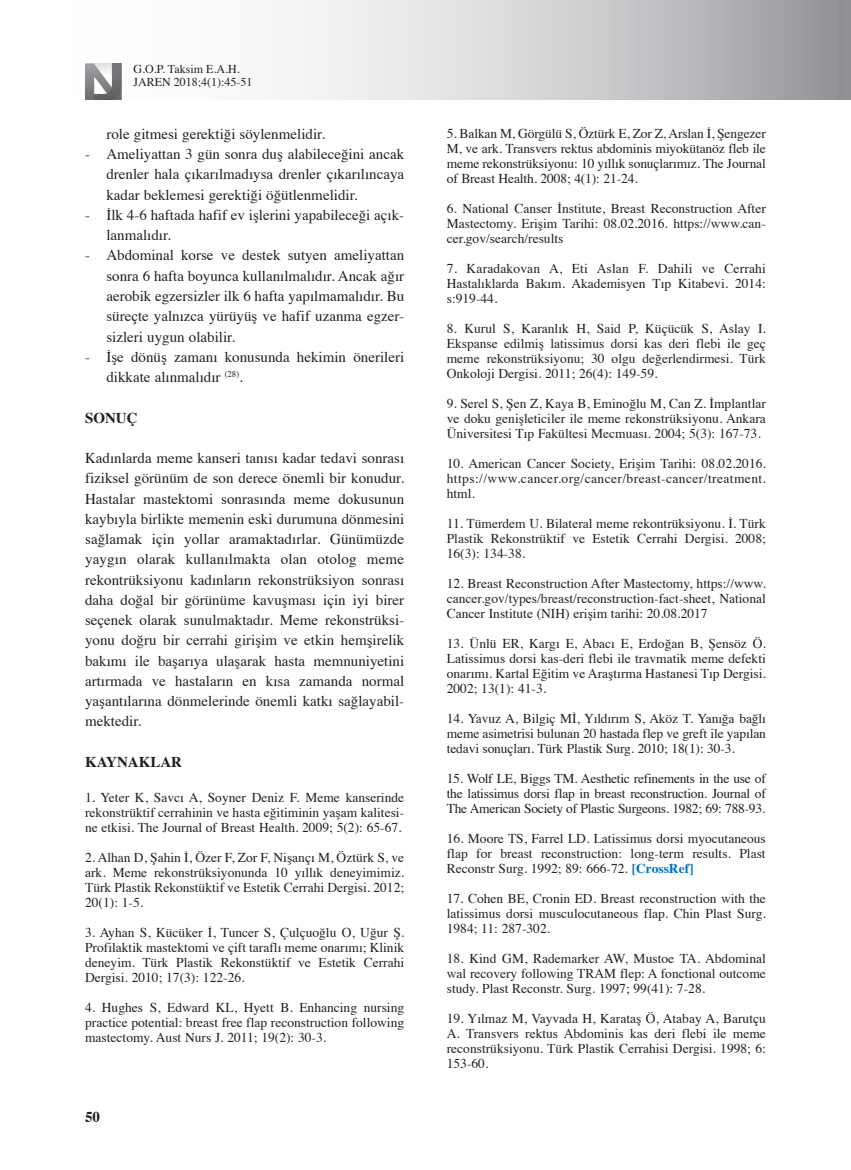
<style>
.page{position:relative;width:851px;height:1170px;background:#fff}
.page>*{position:absolute;margin:0;border:0;box-sizing:border-box;transform-origin:0 0}
.t1{font:15px/20.2px "Times";color:#231f20;text-align:justify}
.t2{font:700 15px "Times";color:#231f20}
.t3{font:13.5px/15px "Times";color:#231f20;text-align:justify}
.t4{font:12px/13.5px "Times";color:#231f20}
.s1{font-weight:700;color:#0073bc}
</style>
<div class="page">
<svg style="left:85px;top:0;width:753px;height:100px"></svg>
<div style="left:838px;top:0;width:12px;height:100px;background:#8f9194"></div>
<img style="left:85px;top:64px;width:36px;height:36px">
<p class="t4" style="left:133px;top:61px;width:120px">G.O.P. Taksim E.A.H.<br>JAREN 2018;4(1):45-51</p>
<p class="t1" style="left:106px;top:122px;width:220px">role gitmesi gerektiği söylenmelidir.</p>
<p class="t1" style="left:106px;top:143px;width:299px;text-indent:-21px">- Ameliyattan 3 gün sonra duş alabileceğini ancak drenler hala çıkarılmadıysa drenler çıkarılıncaya kadar beklemesi gerektiği öğütlenmelidir.</p>
<p class="t1" style="left:106px;top:203px;width:299px;text-indent:-21px">- İlk 4-6 haftada hafif ev işlerini yapabileceği açık&shy;lanmalıdır.</p>
<p class="t1" style="left:106px;top:244px;width:299px;text-indent:-21px">- Abdominal korse ve destek sutyen ameliyattan sonra 6 hafta boyunca kullanılmalıdır. Ancak ağır aerobik egzersizler ilk 6 hafta yapılmamalıdır. Bu süreçte yalnızca yürüyüş ve hafif uzanma egzer&shy;sizleri uygun olabilir.</p>
<p class="t1" style="left:106px;top:345px;width:299px;text-indent:-21px">- İşe dönüş zamanı konusunda hekimin önerileri dikkate alınmalıdır <sup>(28)</sup>.</p>
<p class="t2" style="left:85px;top:403px;width:54px">SONUÇ</p>
<p class="t1" style="left:85px;top:446px;width:320px">Kadınlarda meme kanseri tanısı kadar tedavi sonrası fiziksel görünüm de son derece önemli bir konudur.<br>Hastalar mastektomi sonrasında meme dokusunun kaybıyla birlikte memenin eski durumuna dönmesini sağlamak için yollar aramaktadırlar. Günümüzde yaygın olarak kullanılmakta olan otolog meme rekontrüksiyonu kadınların rekonstrüksiyon sonrası daha doğal bir görünüme kavuşması için iyi birer seçenek olarak sunulmaktadır. Meme rekonstrüksi&shy;yonu doğru bir cerrahi girişim ve etkin hemşirelik bakımı ile başarıya ulaşarak hasta memnuniyetini artırmada ve hastaların en kısa zamanda normal yaşantılarına dönmelerinde önemli katkı sağlayabil&shy;mektedir.</p>
<p class="t2" style="left:85px;top:747px;width:98px">KAYNAKLAR</p>
<p class="t3" style="left:85px;top:788px;width:320px">1. Yeter K, Savcı A, Soyner Deniz F. Meme kanserinde rekonstrüktif cerrahinin ve hasta eğitiminin yaşam kalitesi&shy;ne etkisi. The Journal of Breast Health. 2009; 5(2): 65-67.</p>
<p class="t3" style="left:85px;top:848px;width:320px">2. Alhan D, Şahin İ, Özer F, Zor F, Nişançı M, Öztürk S, ve ark. Meme rekonstrüksiyonunda 10 yıllık deneyimimiz.<br>Türk Plastik Rekonstüktif ve Estetik Cerrahi Dergisi. 2012; 20(1): 1-5.</p>
<p class="t3" style="left:85px;top:923px;width:320px">3. Ayhan S, Kücüker İ, Tuncer S, Çulçuoğlu O, Uğur Ş.<br>Profilaktik mastektomi ve çift taraflı meme onarımı; Klinik deneyim. Türk Plastik Rekonstüktif ve Estetik Cerrahi Dergisi. 2010; 17(3): 122-26.</p>
<p class="t3" style="left:85px;top:998px;width:320px">4. Hughes S, Edward KL, Hyett B. Enhancing nursing practice potential: breast free flap reconstruction following mastectomy. Aust Nurs J. 2011; 19(2): 30-3.</p>
<p class="t2" style="left:85px;top:1102px;width:16px">50</p>
<p class="t3" style="left:446px;top:124px;width:320px">5. Balkan M, Görgülü S, Öztürk E, Zor Z, Arslan İ, Şengezer M, ve ark. Transvers rektus abdominis miyokütanöz fleb ile meme rekonstrüksiyonu: 10 yıllık sonuçlarımız. The Journal of Breast Health. 2008; 4(1): 21-24.</p>
<p class="t3" style="left:446px;top:199px;width:320px">6. National Canser İnstitute, Breast Reconstruction After Mastectomy. Erişim Tarihi: 08.02.2016. https://www.can&shy;cer.gov/search/results</p>
<p class="t3" style="left:446px;top:259px;width:320px">7. Karadakovan A, Eti Aslan F. Dahili ve Cerrahi Hastalıklarda Bakım. Akademisyen Tıp Kitabevi. 2014: s:919-44.</p>
<p class="t3" style="left:446px;top:319px;width:320px">8. Kurul S, Karanlık H, Said P, Küçücük S, Aslay I.<br>Ekspanse edilmiş latissimus dorsi kas deri flebi ile geç meme rekonstrüksiyonu; 30 olgu değerlendirmesi. Türk Onkoloji Dergisi. 2011; 26(4): 149-59.</p>
<p class="t3" style="left:446px;top:394px;width:320px">9. Serel S, Şen Z, Kaya B, Eminoğlu M, Can Z. İmplantlar ve doku genişleticiler ile meme rekonstrüksiyonu. Ankara Üniversitesi Tıp Fakültesi Mecmuası. 2004; 5(3): 167-73.</p>
<p class="t3" style="left:446px;top:454px;width:321px">10. American Cancer Society, Erişim Tarihi: 08.02.2016. https://www.cancer.org/cancer/breast-cancer/treatment. html.</p>
<p class="t3" style="left:446px;top:514px;width:320px">11. Tümerdem U. Bilateral meme rekontrüksiyonu. İ. Türk Plastik Rekonstrüktif ve Estetik Cerrahi Dergisi. 2008; 16(3): 134-38.</p>
<p class="t3" style="left:446px;top:574px;width:320px">12. Breast Reconstruction After Mastectomy, https://www. cancer.gov/types/breast/reconstruction-fact-sheet, National Cancer Institute (NIH) erişim tarihi: 20.08.2017</p>
<p class="t3" style="left:446px;top:634px;width:320px">13. Ünlü ER, Kargı E, Abacı E, Erdoğan B, Şensöz Ö.<br>Latissimus dorsi kas-deri flebi ile travmatik meme defekti onarımı. Kartal Eğitim ve Araştırma Hastanesi Tıp Dergisi.<br>2002; 13(1): 41-3.</p>
<p class="t3" style="left:446px;top:709px;width:320px">14. Yavuz A, Bilgiç Mİ, Yıldırım S, Aköz T. Yanığa bağlı meme asimetrisi bulunan 20 hastada flep ve greft ile yapılan tedavi sonuçları. Türk Plastik Surg. 2010; 18(1): 30-3.</p>
<p class="t3" style="left:446px;top:769px;width:320px">15. Wolf LE, Biggs TM. Aesthetic refinements in the use of the latissimus dorsi flap in breast reconstruction. Journal of The American Society of Plastic Surgeons. 1982; 69: 788-93.</p>
<p class="t3" style="left:446px;top:829px;width:320px">16. Moore TS, Farrel LD. Latissimus dorsi myocutaneous flap for breast reconstruction: long-term results. Plast Reconstr Surg. 1992; 89: 666-72. <span class="s1">[CrossRef]</span></p>
<p class="t3" style="left:446px;top:889px;width:320px">17. Cohen BE, Cronin ED. Breast reconstruction with the latissimus dorsi musculocutaneous flap. Chin Plast Surg.<br>1984; 11: 287-302.</p>
<p class="t3" style="left:446px;top:949px;width:320px">18. Kind GM, Rademarker AW, Mustoe TA. Abdominal wal recovery following TRAM flep: A fonctional outcome study. Plast Reconstr. Surg. 1997; 99(41): 7-28.</p>
<p class="t3" style="left:446px;top:1009px;width:320px">19. Yılmaz M, Vayvada H, Karataş Ö, Atabay A, Barutçu A. Transvers rektus Abdominis kas deri flebi ile meme reconstrüksiyonu. Türk Plastik Cerrahisi Dergisi. 1998; 6:<br>153-60.</p>
</div>
